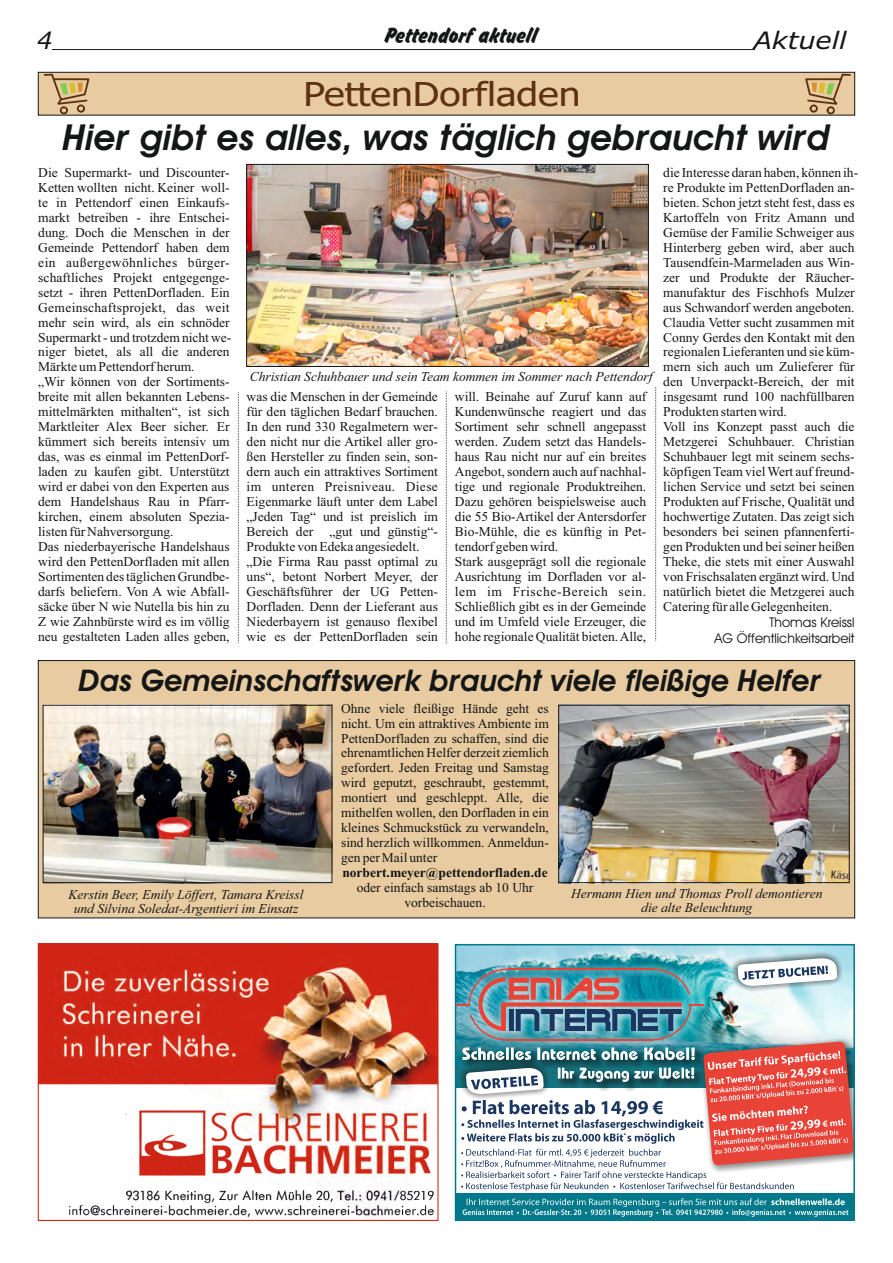
<style>
.page{position:relative;width:893px;height:1263px;background:#fff}
.page>*{position:absolute;margin:0;border:0;box-sizing:border-box;transform-origin:0 0}
.t1{font:italic 600 36px "Avant Garde IT Cby BT";color:#151616}
.t2{font:33px "Tahoma";color:#5e3111;scale:1.18 1}
.t3{font:italic 600 30px "Avant Garde IT Cby BT";color:#151616}
.t4{font:24px "Okay D";color:#151616}
.t5{font:italic 24px "Verdana";color:#151616;scale:1.13 1}
.t6{font:italic 24px "Verdana";color:#151616}
.t7{font:13.5px/15px "Times New Roman";color:#151616}
.t8{font:italic 13.5px/14.2px "Times New Roman";color:#151616;text-align:center}
.t9{font:13.5px/16.2px "Avant Garde IT Cby BT";color:#151616;text-align:right}
.t10{font:700 13.5px "Times New Roman";color:#151616}
</style>
<div class="page">
<div style="left:38px;top:660px;width:817px;height:258px;background:#e8cba0;border:1px solid #151616"></div>
<div style="left:38px;top:72px;width:817px;height:43px;background:#e8cba0;border:1px solid #151616"></div>
<svg style="left:655px;top:387px;width:1px;height:254px"></svg>
<svg style="left:44px;top:74px;width:45px;height:40px"></svg>
<svg style="left:805px;top:74px;width:46px;height:40px"></svg>
<img style="left:458px;top:947px;width:394px;height:3px">
<div style="left:455px;top:1193px;width:400px;height:27px;background:#00798b"></div>
<svg style="left:462px;top:1198px;width:386px;height:19px"></svg>
<img style="left:458px;top:950px;width:394px;height:241px">
<div style="left:455px;top:944px;width:400px;height:277px;border:2px solid #00798b"></div>
<img style="left:559px;top:704px;width:290px;height:177px">
<img style="left:44px;top:704px;width:288px;height:177px">
<div style="left:43px;top:705px;width:289px;height:178px;border:1px solid #151616"></div>
<div style="left:558px;top:705px;width:292px;height:178px;border:1px solid #151616"></div>
<img style="left:248px;top:166px;width:399px;height:199px">
<div style="left:246px;top:164px;width:403px;height:203px;border:1px solid #151616"></div>
<img style="left:40px;top:945px;width:396px;height:274px">
<div style="left:38px;top:943px;width:400px;height:278px;border:1px solid #d02417"></div>
<svg style="left:446px;top:392px;width:1px;height:251px"></svg>
<svg style="left:238px;top:392px;width:1px;height:251px"></svg>
<svg style="left:52px;top:49px;width:703px;height:1px"></svg>
<h3 class="t4" style="left:385px;top:25px;width:154px">Pettendorf aktuell</h3>
<h3 class="t6" style="left:37px;top:31px;width:17px">4</h3>
<h3 class="t5" style="left:753px;top:31px;width:84px">Aktuell</h3>
<h2 class="t2" style="left:304px;top:81px;width:236px">PettenDorfladen</h2>
<h1 class="t1" style="left:63px;top:123px;width:768px">Hier gibt es alles, was täglich gebraucht wird</h1>
<p class="t7" style="left:38px;top:166px;width:195px">Die Supermarkt- und Discounter-Ketten wollten nicht. Keiner woll&shy;te in Pettendorf einen Einkaufs&shy;markt betreiben - ihre Entschei&shy;dung. Doch die Menschen in der Gemeinde Pettendorf haben dem ein außergewöhnliches bürger&shy;schaftliches Projekt entgegenge&shy;setzt - ihren PettenDorfladen. Ein Gemeinschaftsprojekt, das weit mehr sein wird, als ein schnöder Supermarkt - und trotzdem nicht we&shy;niger bietet, als all die anderen Märkte um Pettendorf herum.<br>„Wir können von der Sortiments&shy;breite mit allen bekannten Lebens&shy;mittelmärkten mithalten“, ist sich Marktleiter Alex Beer sicher. Er kümmert sich bereits intensiv um das, was es einmal im PettenDorf&shy;laden zu kaufen gibt. Unterstützt wird er dabei von den Experten aus dem Handelshaus Rau in Pfarr&shy;kirchen, einem absoluten Spezia&shy;listen für Nahversorgung.<br>Das niederbayerische Handelshaus wird den PettenDorfladen mit allen Sortimenten des täglichen Grundbe&shy;darfs beliefern. Von A wie Abfall&shy;säcke über N wie Nutella bis hin zu Z wie Zahnbürste wird es im völlig neu gestalteten Laden alles geben,</p>
<p class="t7" style="left:663px;top:166px;width:196px">die Interesse daran haben, können ih&shy;re Produkte im PettenDorfladen an&shy;bieten. Schon jetzt steht fest, dass es Kartoffeln von Fritz Amann und Gemüse der Familie Schweiger aus Hinterberg geben wird, aber auch Tausendfein-Marmeladen aus Win&shy;zer und Produkte der Räucher&shy;manufaktur des Fischhofs Mulzer aus Schwandorf werden angeboten.<br>Claudia Vetter sucht zusammen mit Conny Gerdes den Kontakt mit den regionalen Lieferanten und sie küm&shy;mern sich auch um Zulieferer für den Unverpackt-Bereich, der mit insgesamt rund 100 nachfüllbaren Produkten starten wird.<br>Voll ins Konzept passt auch die Metzgerei Schuhbauer. Christian Schuhbauer legt mit seinem sechs&shy;köpfigen Team viel Wert auf freund&shy;lichen Service und setzt bei seinen Produkten auf Frische, Qualität und hochwertige Zutaten. Das zeigt sich besonders bei seinen pfannenferti&shy;gen Produkten und bei seiner heißen Theke, die stets mit einer Auswahl von Frischsalaten ergänzt wird. Und natürlich bietet die Metzgerei auch Catering für alle Gelegenheiten.</p>
<p class="t9" style="left:714px;top:615px;width:142px">Thomas Kreissl<br>AG Öffentlichkeitsarbeit</p>
<p class="t8" style="left:250px;top:370px;width:404px">Christian Schuhbauer und sein Team kommen im Sommer nach Pettendorf</p>
<p class="t7" style="left:247px;top:391px;width:193px">was die Menschen in der Gemeinde für den täglichen Bedarf brauchen.<br>In den rund 330 Regalmetern wer&shy;den nicht nur die Artikel aller gro&shy;ßen Hersteller zu finden sein, son&shy;dern auch ein attraktives Sortiment im unteren Preisniveau. Diese Eigenmarke läuft unter dem Label „Jeden Tag“ und ist preislich im Bereich der „gut und günstig“- Produkte von Edeka angesiedelt. „Die Firma Rau passt optimal zu uns“, betont Norbert Meyer, der Geschäftsführer der UG Petten-Dorfladen. Denn der Lieferant aus Niederbayern ist genauso flexibel wie es der PettenDorfladen sein</p>
<p class="t7" style="left:455px;top:391px;width:193px">will. Beinahe auf Zuruf kann auf Kundenwünsche reagiert und das Sortiment sehr schnell angepasst werden. Zudem setzt das Handels&shy;haus Rau nicht nur auf ein breites Angebot, sondern auch auf nachhal&shy;tige und regionale Produktreihen.<br>Dazu gehören beispielsweise auch die 55 Bio-Artikel der Antersdorfer Bio-Mühle, die es künftig in Pet&shy;tendorf geben wird.<br>Stark ausgeprägt soll die regionale Ausrichtung im Dorfladen vor al&shy;lem im Frische-Bereich sein.<br>Schließlich gibt es in der Gemeinde und im Umfeld viele Erzeuger, die hohe regionale Qualität bieten. Alle,</p>
<h3 class="t3" style="left:79px;top:669px;width:744px">Das Gemeinschaftswerk braucht viele fleißige Helfer</h3>
<p class="t7" style="left:341px;top:702px;width:209px;text-align:justify">Ohne viele fleißige Hände geht es nicht. Um ein attraktives Ambiente im PettenDorfladen zu schaffen, sind die ehrenamtlichen Helfer derzeit ziemlich gefordert. Jeden Freitag und Samstag wird geputzt, geschraubt, gestemmt, montiert und geschleppt. Alle, die mithelfen wollen, den Dorfladen in ein kleines Schmuckstück zu verwandeln, sind herzlich willkommen. Anmeldun&shy;gen per Mail unter</p>
<p class="t10" style="left:342px;top:868px;width:207px">norbert.meyer@pettendorfladen.de</p>
<p class="t7" style="left:357px;top:881px;width:178px;text-align:center">oder einfach samstags ab 10 Uhr vorbeischauen.</p>
<p class="t8" style="left:69px;top:889px;width:236px">Kerstin Beer, Emily Löffert, Tamara Kreissl und Silvina Soledat-Argentieri im Einsatz</p>
<p class="t8" style="left:571px;top:888px;width:253px">Hermann Hien und Thomas Proll demontieren die alte Beleuchtung</p>
</div>
